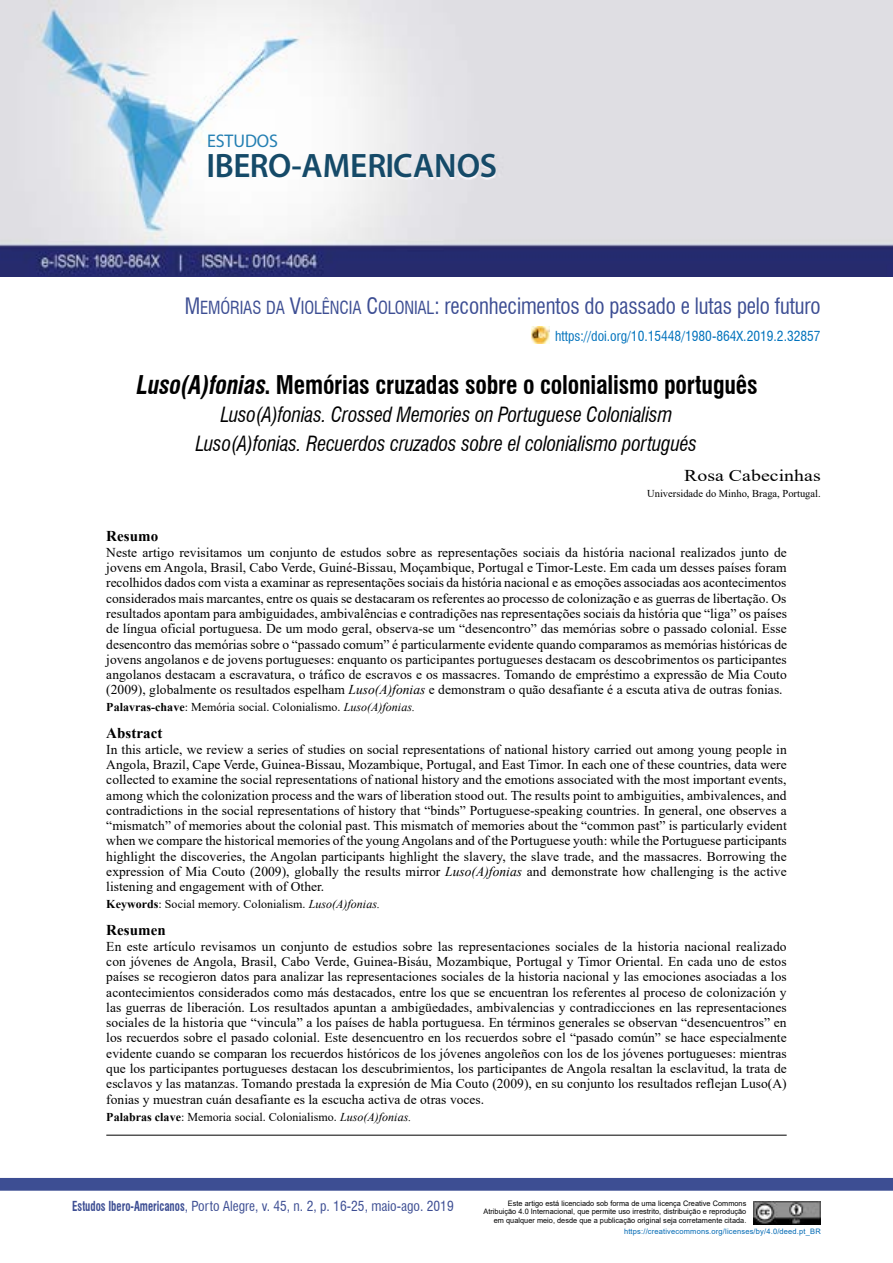
<style>
.page{position:relative;width:893px;height:1263px;background:#fff}
.page>*{position:absolute;margin:0;border:0;box-sizing:border-box;transform-origin:0 0}
.t1{font:600 34.05px "Myriad Pro";letter-spacing:-.005em;color:#154a68}
.t2{font:700 condensed 25.2px "Swiss 721 BT";letter-spacing:-.01em;color:#000;scale:.95 1}
.t3{font:condensed 22.05px "Swiss 721 BT";letter-spacing:-.01em;color:#3d4e93;scale:.95 1}
.t4{font:italic condensed 20.4px/28.2px "Swiss 721 BT";letter-spacing:-.01em;color:#000;text-align:center;scale:.95 1}
.t5{font:18.3px "Myriad Pro";letter-spacing:-.005em;color:#2580b3}
.t6{font:16.5px "Times New Roman";color:#000;scale:1.2 1}
.t7{font:700 15px "Times New Roman";letter-spacing:.005em;color:#000}
.t8{font:13.5px/15.3px "Times New Roman";color:#000;text-align:justify}
.t9{font:condensed 13.5px "Swiss 721 BT";color:#3d4e93}
.t10{font:condensed 13.5px "Swiss 721 BT";color:#0072bc}
.t11{font:12px "Times New Roman";color:#000}
.t12{font:10.5px "Times New Roman";color:#000}
.t13{font:7.5px/8.2px "Arial";letter-spacing:.005em;color:#000;text-align:right}
.t14{font:7.5px "Arial";letter-spacing:.025em;color:#0069b4}
.s1{font-family:"Swiss 721 BT Roman Condensed SC800";font-stretch:normal}
.s2{font-family:"Swiss 721 BT Roman Condensed SC800";font-stretch:normal;font-size:17.7px}
.s3{font-style:italic}
.s4{font-weight:700}
</style>
<div class="page">
<img style="left:531px;top:326px;width:19px;height:18px">
<img style="left:0;top:0;width:893px;height:276px">
<div style="left:1px;top:1179px;width:891px;height:11px;background:#3d4e93"></div>
<div style="left:0;top:1178px;width:893px;height:13px;border:2px solid #3d4e93"></div>
<img style="left:754px;top:1201px;width:66px;height:24px">
<hr style="left:106px;top:1135px;width:681px;height:1px;background:#000">
<h3 class="t5" style="left:207px;top:129px;width:73px">ESTUDOS</h3>
<h1 class="t1" style="left:207px;top:144px;width:292px">IBERO-AMERICANOS</h1>
<h3 class="t3" style="left:185px;top:292px;width:671px"><span class="s1">M</span><span class="s2">EMÓRIAS DA</span> <span class="s1">V</span><span class="s2">IOLÊNCIA</span> <span class="s1">C</span><span class="s2">OLONIAL</span>: reconhecimentos do passado e lutas pelo futuro</h3>
<p class="t10" style="left:555px;top:328px;width:267px">https://doi.org/10.15448/1980-864X.2019.2.32857</p>
<h2 class="t2" style="left:135px;top:370px;width:657px"><span class="s3">Luso(A)fonias</span>. Memórias cruzadas sobre o colonialismo português</h2>
<h3 class="t4" style="left:196px;top:401px;width:529px">Luso(A)fonias. Crossed Memories on Portuguese Colonialism<br>Luso(A)fonias. Recuerdos cruzados sobre el colonialismo portugués</h3>
<p class="t6" style="left:684px;top:464px;width:115px">Rosa Cabecinhas</p>
<p class="t12" style="left:647px;top:486px;width:175px">Universidade do Minho, Braga, Portugal.</p>
<p class="t7" style="left:106px;top:526px;width:53px">Resumo</p>
<p class="t8" style="left:106px;top:544px;width:682px">Neste artigo revisitamos um conjunto de estudos sobre as representações sociais da história nacional realizados junto de jovens em Angola, Brasil, Cabo Verde, Guiné-Bissau, Moçambique, Portugal e Timor-Leste. Em cada um desses países foram recolhidos dados com vista a examinar as representações sociais da história nacional e as emoções associadas aos acontecimentos considerados mais marcantes, entre os quais se destacaram os referentes ao processo de colonização e as guerras de libertação. Os resultados apontam para ambiguidades, ambivalências e contradições nas representações sociais da história que “liga” os países de língua oficial portuguesa. De um modo geral, observa-se um “desencontro” das memórias sobre o passado colonial. Esse desencontro das memórias sobre o “passado comum” é particularmente evidente quando comparamos as memórias históricas de jovens angolanos e de jovens portugueses: enquanto os participantes portugueses destacam os descobrimentos os participantes angolanos destacam a escravatura, o tráfico de escravos e os massacres. Tomando de empréstimo a expressão de Mia Couto (2009), globalmente os resultados espelham <span class="s3">Luso(A)fonias</span> e demonstram o quão desafiante é a escuta ativa de outras fonias.</p>
<p class="t11" style="left:106px;top:699px;width:310px"><span class="s4">Palavras-chave</span>: Memória social. Colonialismo. <span class="s3">Luso(A)fonias.</span></p>
<p class="t7" style="left:106px;top:722px;width:58px">Abstract</p>
<p class="t8" style="left:106px;top:741px;width:682px">In this article, we review a series of studies on social representations of national history carried out among young people in Angola, Brazil, Cape Verde, Guinea-Bissau, Mozambique, Portugal, and East Timor. In each one of these countries, data were collected to examine the social representations of national history and the emotions associated with the most important events, among which the colonization process and the wars of liberation stood out. The results point to ambiguities, ambivalences, and contradictions in the social representations of history that “binds” Portuguese-speaking countries. In general, one observes a “mismatch” of memories about the colonial past. This mismatch of memories about the “common past” is particularly evident when we compare the historical memories of the young Angolans and of the Portuguese youth: while the Portuguese participants highlight the discoveries, the Angolan participants highlight the slavery, the slave trade, and the massacres. Borrowing the expression of Mia Couto (2009), globally the results mirror <span class="s3">Luso(A)fonias</span> and demonstrate how challenging is the active listening and engagement with of Other.</p>
<p class="t11" style="left:106px;top:896px;width:275px"><span class="s4">Keywords</span>: Social memory. Colonialism. <span class="s3">Luso(A)fonias.</span></p>
<p class="t7" style="left:106px;top:919px;width:61px">Resumen</p>
<p class="t8" style="left:106px;top:938px;width:682px">En este artículo revisamos un conjunto de estudios sobre las representaciones sociales de la historia nacional realizado con jóvenes de Angola, Brasil, Cabo Verde, Guinea-Bisáu, Mozambique, Portugal y Timor Oriental. En cada uno de estos países se recogieron datos para analizar las representaciones sociales de la historia nacional y las emociones asociadas a los acontecimientos considerados como más destacados, entre los que se encuentran los referentes al proceso de colonización y las guerras de liberación. Los resultados apuntan a ambigüedades, ambivalencias y contradicciones en las representaciones sociales de la historia que “vincula” a los países de habla portuguesa. En términos generales se observan “desencuentros” en los recuerdos sobre el pasado colonial. Este desencuentro en los recuerdos sobre el “pasado común” se hace especialmente evidente cuando se comparan los recuerdos históricos de los jóvenes angoleños con los de los jóvenes portugueses: mientras que los participantes portugueses destacan los descubrimientos, los participantes de Angola resaltan la esclavitud, la trata de esclavos y las matanzas. Tomando prestada la expresión de Mia Couto (2009), en su conjunto los resultados reflejan Luso(A) fonias y muestran cuán desafiante es la escucha activa de otras voces.</p>
<p class="t11" style="left:106px;top:1108px;width:307px"><span class="s4">Palabras clave</span>: Memoria social. Colonialismo. <span class="s3">Luso(A)fonias.</span></p>
<p class="t9" style="left:72px;top:1198px;width:383px"><span class="s4">Estudos Ibero-Americanos</span>, Porto Alegre, v. 45, n. 2, p. 16-25, maio-ago. 2019</p>
<p class="t13" style="left:483px;top:1199px;width:264px">Este artigo está licenciado sob forma de uma licença Creative Commons<br>Atribuição 4.0 Internacional, que permite uso irrestrito, distribuição e reprodução em qualquer meio, desde que a publicação original seja corretamente citada.</p>
<p class="t14" style="left:624px;top:1226px;width:198px">https://creativecommons.org/licenses/by/4.0/deed.pt_BR</p>
</div>
